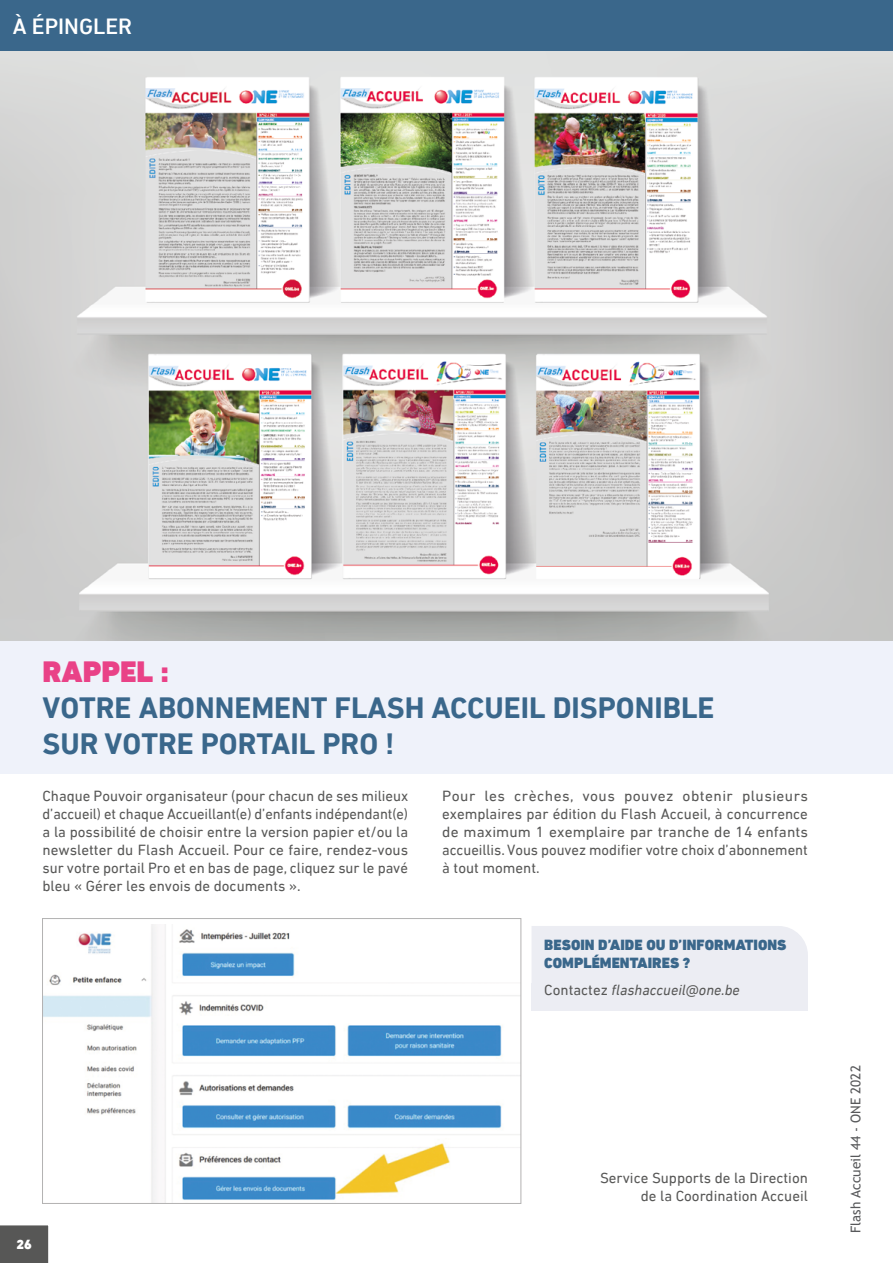
<style>
.page{position:relative;width:893px;height:1263px;background:#fff}
.page>*{position:absolute;margin:0;border:0;box-sizing:border-box;transform-origin:0 0}
.Titre_article{font:700 30px/36px "DIN Next LT Pro";color:#3a678b}
.t1{font:500 22.5px "DIN Next LT Pro";color:#fff}
.texte_article{font:15px/18px "DIN Next LT Pro";color:#575756;text-align:justify}
.Pour_en_savoir_plus{font:900 15px/18px "DIN Next LT Pro";color:#3a678b}
.texte_article-2{font:italic 15px "DIN Next LT Pro";color:#575756}
.t2{font:13.5px "Trebuchet MS";color:#58595b}
.t3{font:900 13.5px "DIN Next LT Pro";color:#fff}
.s1{font-weight:900;color:#e94287}
.s2{font-style:normal}
</style>
<div class="page">
<div style="left:0;top:1225px;width:49px;height:38px;background:#575756"></div>
<div style="left:0;top:0;width:893px;height:51px;background:#3a678b"></div>
<hr style="left:892px;top:0;width:1px;height:51px;background:#9185be">
<div style="left:0;top:638px;width:893px;height:136px;background:#eff2fa"></div>
<img style="left:0;top:51px;width:893px;height:589px">
<div style="left:532px;top:926px;width:276px;height:57px;background:#ecedf3"></div>
<div style="left:531px;top:983px;width:277px;height:28px;background:#ecedf3"></div>
<img style="left:44px;top:925px;width:475px;height:277px">
<div style="left:42px;top:918px;width:479px;height:286px;border:1px solid #b3b2b2"></div>
<h2 class="t1" style="left:13px;top:13px;width:121px">À ÉPINGLER</h2>
<h1 class="Titre_article" style="left:43px;top:653px;width:673px"><span class="s1">RAPPEL :<br></span>VOTRE ABONNEMENT FLASH ACCUEIL DISPONIBLE<br>SUR VOTRE PORTAIL PRO !</h1>
<p class="texte_article" style="left:43px;top:787px;width:367px">Chaque Pouvoir organisateur (pour chacun de ses milieux d’accueil) et chaque Accueillant(e) d’enfants indépendant(e) a la possibilité de choisir entre la version papier et/ou la newsletter du Flash Accueil. Pour ce faire, rendez-vous sur votre portail Pro et en bas de page, cliquez sur le pavé bleu « Gérer les envois de documents ».</p>
<p class="texte_article" style="left:442px;top:787px;width:367px">Pour les crèches, vous pouvez obtenir plusieurs exemplaires par édition du Flash Accueil, à concurrence de maximum 1 exemplaire par tranche de 14 enfants accueillis. Vous pouvez modifier votre choix d’abonnement à tout moment.</p>
<p class="Pour_en_savoir_plus" style="left:544px;top:936px;width:244px">BESOIN D’AIDE OU D’INFORMATIONS<br>COMPLÉMENTAIRES ?</p>
<p class="texte_article-2" style="left:544px;top:981px;width:197px"><span class="s2">Contactez</span> flashaccueil@one.be</p>
<p class="t3" style="left:16px;top:1236px;width:17px">26</p>
<p class="texte_article" style="left:600px;top:1168px;width:209px;text-align:right">Service Supports de la Direction de la Coordination Accueil</p>
<p class="t2" style="left:847px;top:1233px;width:169px;rotate:-90deg">Flash Accueil 44 - ONE 2022</p>
</div>
